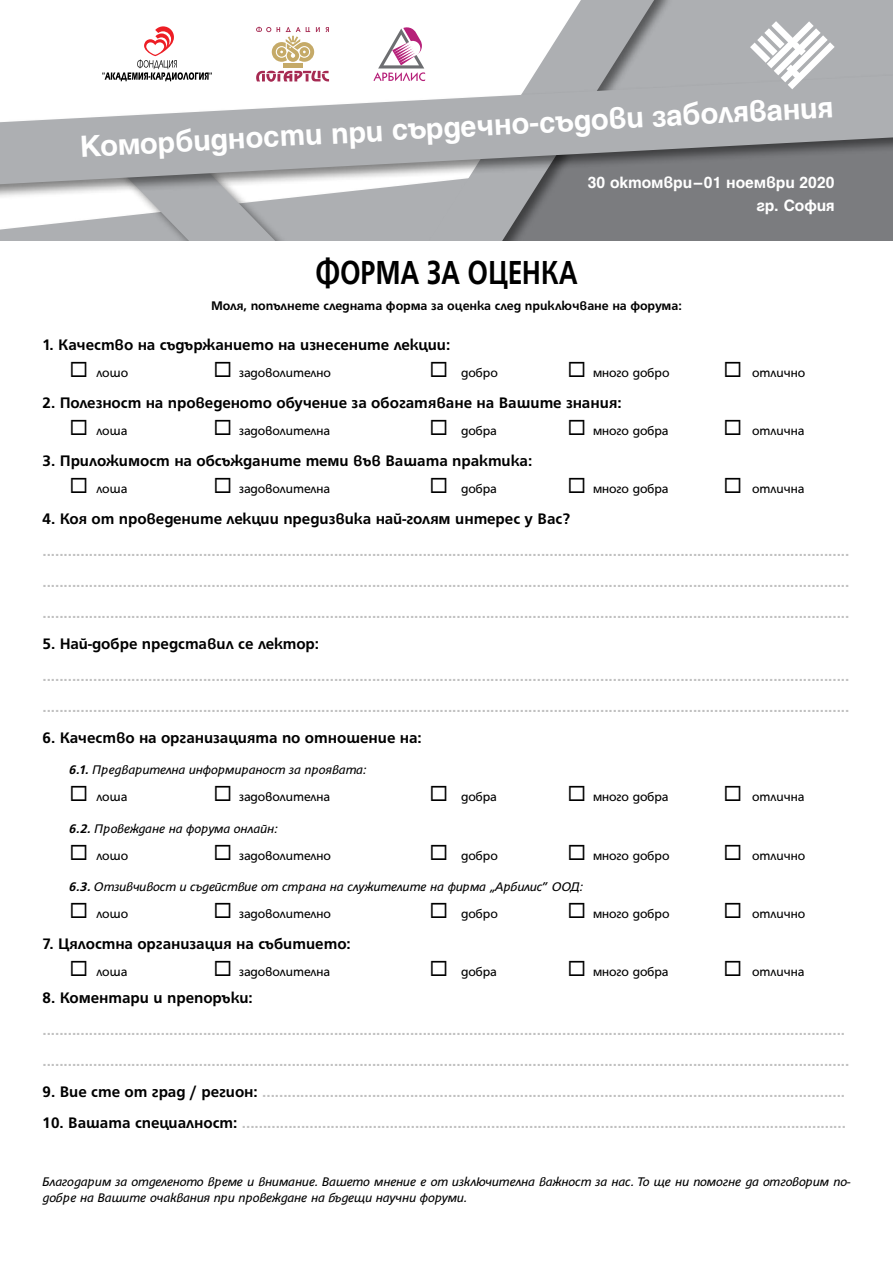
<style>
.page{position:relative;width:893px;height:1263px;background:#fff}
.page>*{position:absolute;margin:0;border:0;box-sizing:border-box;transform-origin:0 0}
.t1{font:700 36px "HS Grotesk Bg";color:#000;scale:.8 1}
.t2{font:700 33px "Helen Bg";color:#fff}
.t3{font:700 17.7px/22.8px "Helen Bg";color:#fff;text-align:right}
.t4{font:700 16.5px/31.2px "HS Grotesk Bg";color:#c0c0c0}
.t5{font:700 16.5px "HS Grotesk Bg";color:#000}
.t6{font:13.5px "HS Grotesk Bg";color:#000}
.t7{font:italic 13.5px/16.2px "HS Grotesk Bg";letter-spacing:-.01em;color:#000}
.t8{font:700 13.5px "HS Grotesk Bg";color:#000}
.s1{font-weight:700}
.s2{color:#000}
</style>
<div class="page">
<div style="left:674px;top:0;width:219px;height:70px;background:#adafb2"></div>
<svg style="left:17px;top:200px;width:260px;height:41px;fill:#adafb2"></svg>
<div style="left:674px;top:200px;width:219px;height:41px;background:#7b7c7f"></div>
<svg style="left:279px;top:0;width:375px;height:241px"></svg>
<div style="left:0;top:70px;width:893px;height:130px;background:#000;opacity:.5"></div>
<svg style="left:0;top:75px;width:893px;height:109px;fill:#adafb2"></svg>
<svg style="left:102px;top:27px;width:110px;height:54px"></svg>
<svg style="left:373px;top:27px;width:52px;height:54px"></svg>
<svg style="left:256px;top:27px;width:73px;height:55px"></svg>
<svg style="left:750px;top:21px;width:85px;height:68px"></svg>
<h2 class="t2" style="left:80px;top:129px;width:755px;rotate:-3deg">Коморбидности при сърдечно-съдови заболявания</h2>
<p class="t3" style="left:588px;top:171px;width:248px">30 октомври–01 ноември 2020 гр. София</p>
<h1 class="t1" style="left:315px;top:252px;width:329px">ФОРМА ЗА ОЦЕНКА</h1>
<p class="t8" style="left:211px;top:298px;width:472px">Моля, попълнете следната форма за оценкa след приключване на форума:</p>
<p class="t5" style="left:43px;top:335px;width:409px">1. Качество на съдържанието на изнесените лекции:</p>
<p class="t6" style="left:70px;top:365px;width:60px">◻ лошо</p>
<p class="t6" style="left:214px;top:365px;width:119px">◻ задоволително</p>
<p class="t6" style="left:430px;top:365px;width:70px">◻ добро</p>
<p class="t6" style="left:568px;top:365px;width:104px">◻ много добро</p>
<p class="t6" style="left:724px;top:365px;width:83px">◻ отлично</p>
<p class="t5" style="left:43px;top:393px;width:581px">2. Полезност на проведеното обучение за обогатяване на Вашите знания:</p>
<p class="t6" style="left:70px;top:423px;width:59px">◻ лоша</p>
<p class="t6" style="left:214px;top:423px;width:118px">◻ задоволителна</p>
<p class="t6" style="left:430px;top:423px;width:69px">◻ добра</p>
<p class="t6" style="left:568px;top:423px;width:103px">◻ много добра</p>
<p class="t6" style="left:724px;top:423px;width:82px">◻ отлична</p>
<p class="t5" style="left:43px;top:451px;width:491px">3. Приложимост на обсъжданите теми във Вашата практика:</p>
<p class="t6" style="left:70px;top:481px;width:59px">◻ лоша</p>
<p class="t6" style="left:214px;top:481px;width:118px">◻ задоволителна</p>
<p class="t6" style="left:430px;top:481px;width:69px">◻ добра</p>
<p class="t6" style="left:568px;top:481px;width:103px">◻ много добра</p>
<p class="t6" style="left:724px;top:481px;width:82px">◻ отлична</p>
<p class="t5" style="left:43px;top:510px;width:529px">4. Коя от проведените лекции предизвика най-голям интерес у Вас?</p>
<p class="t4" style="left:43px;top:534px;width:808px;text-align:justify">............................................................................................................................................................................................... ............................................................................................................................................................................................... ...............................................................................................................................................................................................</p>
<p class="t5" style="left:43px;top:635px;width:278px">5. Най-добре представил се лектор:</p>
<p class="t4" style="left:43px;top:659px;width:808px">............................................................................................................................................................................................... ...............................................................................................................................................................................................</p>
<p class="t5" style="left:43px;top:728px;width:381px">6. Качество на организацията по отношение на:</p>
<p class="t7" style="left:70px;top:762px;width:299px"><span class="s1">6.1.</span> Предварителна информираност за проявата:</p>
<p class="t6" style="left:70px;top:789px;width:59px">◻ лоша</p>
<p class="t6" style="left:214px;top:789px;width:118px">◻ задоволителна</p>
<p class="t6" style="left:430px;top:789px;width:69px">◻ добра</p>
<p class="t6" style="left:568px;top:789px;width:103px">◻ много добра</p>
<p class="t6" style="left:724px;top:789px;width:82px">◻ отлична</p>
<p class="t7" style="left:70px;top:820px;width:210px"><span class="s1">6.2.</span> Провеждане на форума онлайн:</p>
<p class="t6" style="left:70px;top:848px;width:60px">◻ лошо</p>
<p class="t6" style="left:214px;top:848px;width:119px">◻ задоволително</p>
<p class="t6" style="left:430px;top:848px;width:70px">◻ добро</p>
<p class="t6" style="left:568px;top:848px;width:104px">◻ много добро</p>
<p class="t6" style="left:724px;top:848px;width:83px">◻ отлично</p>
<p class="t7" style="left:70px;top:878px;width:515px"><span class="s1">6.3.</span> Отзивчивост и съдействие от страна на служителите на фирма „Арбилис” ООД:</p>
<p class="t6" style="left:70px;top:906px;width:60px">◻ лошо</p>
<p class="t6" style="left:214px;top:906px;width:119px">◻ задоволително</p>
<p class="t6" style="left:430px;top:906px;width:70px">◻ добро</p>
<p class="t6" style="left:568px;top:906px;width:104px">◻ много добро</p>
<p class="t6" style="left:724px;top:906px;width:83px">◻ отлично</p>
<p class="t5" style="left:43px;top:935px;width:310px">7. Цялостна организация на събитието:</p>
<p class="t6" style="left:70px;top:964px;width:59px">◻ лоша</p>
<p class="t6" style="left:214px;top:964px;width:118px">◻ задоволителна</p>
<p class="t6" style="left:430px;top:964px;width:69px">◻ добра</p>
<p class="t6" style="left:568px;top:964px;width:103px">◻ много добра</p>
<p class="t6" style="left:724px;top:964px;width:82px">◻ отлична</p>
<p class="t5" style="left:43px;top:989px;width:212px">8. Коментари и препоръки:</p>
<p class="t4" style="left:43px;top:1013px;width:808px">.............................................................................................................................................................................................. ...............................................................................................................................................................................................</p>
<p class="t4" style="left:43px;top:1076px;width:804px"><span class="s2">9. Вие сте от град / регион:</span> ..........................................................................................................................................</p>
<p class="t4" style="left:43px;top:1107px;width:805px"><span class="s2">10. Вашата специалност:</span> ...............................................................................................................................................</p>
<p class="t7" style="left:43px;top:1174px;width:810px">Благодарим за отделеното време и внимание. Вашето мнение е от изключителна важност за нас. То ще ни помогне да отговорим по&shy;добре на Вашите очаквания при провеждане на бъдещи научни форуми.</p>
</div>
